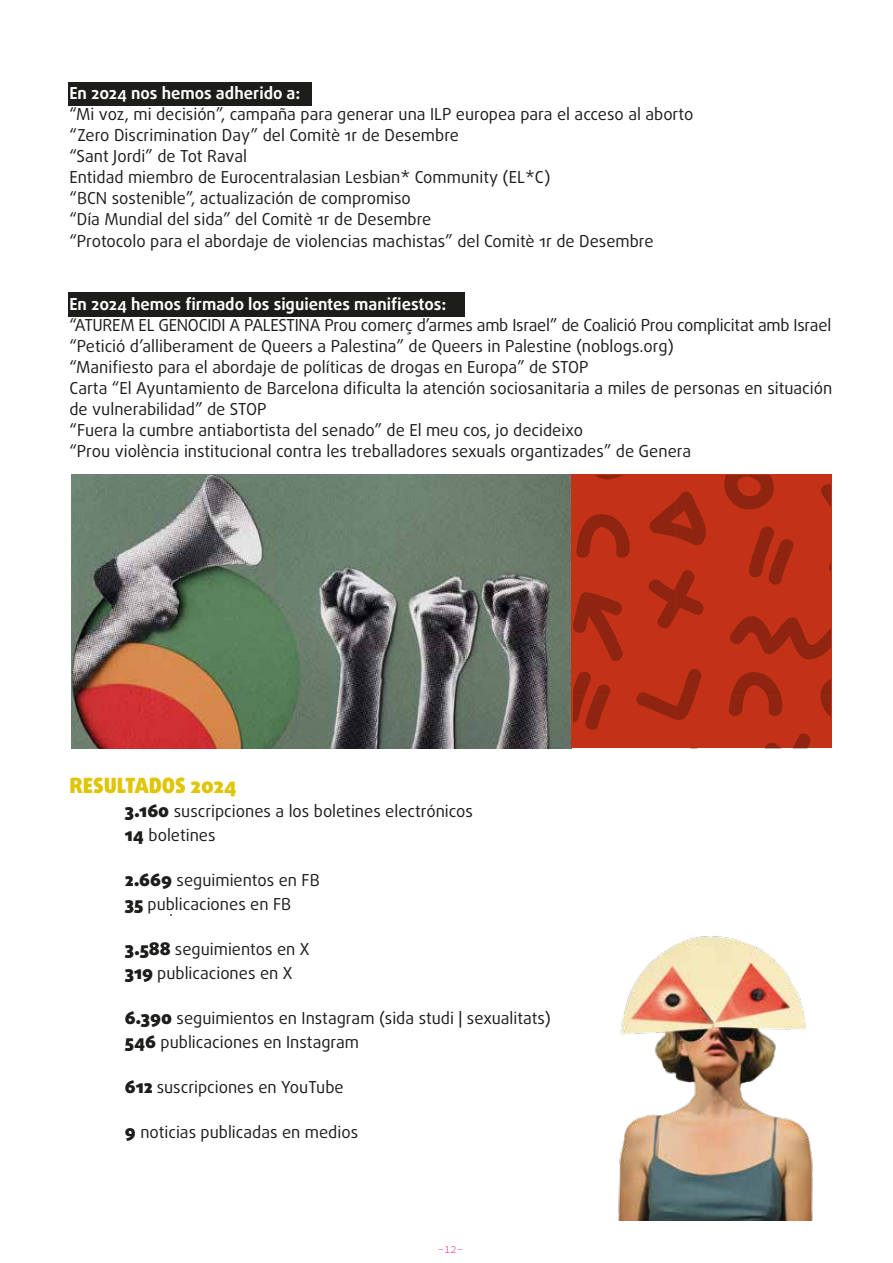
<style>
.page{position:relative;width:893px;height:1263px;background:#fff}
.page>*{position:absolute;margin:0;border:0;box-sizing:border-box;transform-origin:0 0}
.t1{font:900 21px "Daxline Pro";color:#e0c504}
.t2{font:16.5px/21px "Daxline Pro";color:#1d1d1b}
.t3{font:700 16.5px "Daxline Pro";color:#fff}
.t4{font:10.5px "Source Code Variable";color:#e6007d}
.s1{font-weight:900;font-size:18px}
</style>
<div class="page">
<div style="left:68px;top:82px;width:243px;height:24px;background:#1d1d1b"></div>
<div style="left:68px;top:292px;width:397px;height:25px;background:#1d1d1b"></div>
<img style="left:71px;top:474px;width:500px;height:274px">
<img style="left:618px;top:936px;width:195px;height:285px">
<svg style="left:573px;top:475px;width:257px;height:273px;background:#b82f15"></svg>
<p class="t3" style="left:69px;top:83px;width:233px">En 2024 nos hemos adherido a:</p>
<p class="t2" style="left:69px;top:104px;width:625px">“Mi voz, mi decisión”, campaña para generar una ILP europea para el acceso al aborto “Zero Discrimination Day” del Comitè 1r de Desembre<br>“Sant Jordi” de Tot Raval<br>Entidad miembro de Eurocentralasian Lesbian* Community (EL*C)<br>“BCN sostenible”, actualización de compromiso<br>“Día Mundial del sida” del Comitè 1r de Desembre<br>“Protocolo para el abordaje de violencias machistas” del Comitè 1r de Desembre</p>
<p class="t3" style="left:69px;top:293px;width:379px">En 2024 hemos firmado los siguientes manifiestos:</p>
<p class="t2" style="left:69px;top:314px;width:764px">“ATUREM EL GENOCIDI A PALESTINA Prou comerç d’armes amb Israel” de Coalició Prou complicitat amb Israel “Petició d’alliberament de Queers a Palestina” de Queers in Palestine (noblogs.org)<br>“Manifiesto para el abordaje de políticas de drogas en Europa” de STOP<br>Carta “El Ayuntamiento de Barcelona dificulta la atención sociosanitaria a miles de personas en situación de vulnerabilidad” de STOP<br>“Fuera la cumbre antiabortista del senado” de El meu cos, jo decideixo<br>“Prou violència institucional contra les treballadores sexuals organtizades” de Genera</p>
<p class="t1" style="left:69px;top:771px;width:169px">RESULTADOS 2024</p>
<p class="t2" style="left:125px;top:799px;width:349px;line-height:24px"><span class="s1">3.160</span> suscripciones a los boletines electrónicos<br><span class="s1">14</span> boletines</p>
<p class="t2" style="left:125px;top:868px;width:196px;line-height:24px"><span class="s1">2.669</span> seguimientos en FB<br><span class="s1">35</span> publicaciones en FB</p>
<p class="t2" style="left:125px;top:937px;width:186px;line-height:24px"><span class="s1">3.588</span> seguimientos en X<br><span class="s1">319</span> publicaciones en X</p>
<p class="t2" style="left:125px;top:1006px;width:427px;line-height:24px"><span class="s1">6.390</span> seguimientos en Instagram (sida studi | sexualitats)<br><span class="s1">546</span> publicaciones en Instagram</p>
<p class="t2" style="left:125px;top:1076px;width:220px"><span class="s1">612</span> suscripciones en YouTube</p>
<p class="t2" style="left:125px;top:1121px;width:235px"><span class="s1">9</span> noticias publicadas en medios</p>
<p class="t4" style="left:438px;top:1242px;width:27px">-12-</p>
</div>
